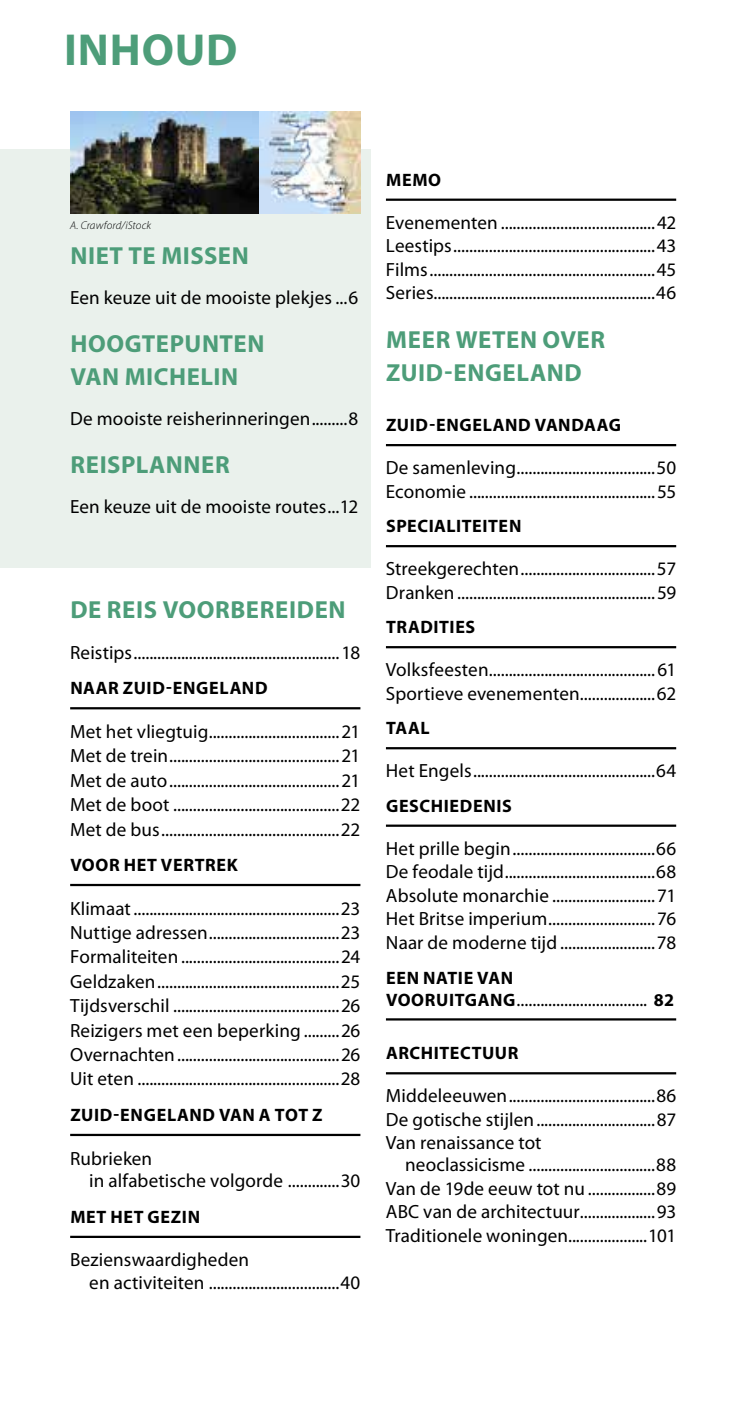
<style>
.page{position:relative;width:740px;height:1404px;background:#fff}
.page>*{position:absolute;margin:0;border:0;box-sizing:border-box;transform-origin:0 0}
.t1{font:700 45px "Myriad Pro";letter-spacing:.02em;color:#4d9d79}
.t2{font:700 24.75px/32.6px "Myriad Pro";letter-spacing:.025em;color:#4d9d79}
.t3{font:19.12px/23.6px "Myriad Pro";letter-spacing:.01em;color:#000;text-align:justify}
.t4{font:700 18px "Myriad Pro";letter-spacing:.035em;color:#000}
.t5{font:italic 300 11.25px "Myriad Pro";letter-spacing:.005em;color:#000}
.s1{font-weight:700;font-size:18px}
</style>
<div class="page">
<div style="left:0;top:150px;width:371px;height:418px;background:#eaf1ec"></div>
<img style="left:70px;top:112px;width:290px;height:102px">
<hr style="left:70px;top:707px;width:290px;height:2px;background:#000">
<hr style="left:70px;top:883px;width:290px;height:3px;background:#000">
<hr style="left:70px;top:1133px;width:290px;height:2px;background:#000">
<hr style="left:70px;top:1235px;width:290px;height:2px;background:#000">
<hr style="left:386px;top:198px;width:290px;height:3px;background:#000">
<hr style="left:386px;top:444px;width:290px;height:2px;background:#000">
<hr style="left:386px;top:545px;width:290px;height:2px;background:#000">
<hr style="left:386px;top:646px;width:290px;height:2px;background:#000">
<hr style="left:386px;top:747px;width:290px;height:2px;background:#000">
<hr style="left:386px;top:824px;width:290px;height:2px;background:#000">
<hr style="left:386px;top:1018px;width:290px;height:2px;background:#000">
<hr style="left:386px;top:1072px;width:290px;height:2px;background:#000">
<h1 class="t1" style="left:64px;top:21px;width:175px">INHOUD</h1>
<p class="t5" style="left:70px;top:219px;width:82px">A. Crawford/iStock</p>
<p class="t2" style="left:70px;top:239px;width:180px">NIET TE MISSEN</p>
<p class="t3" style="left:70px;top:285px;width:290px">Een keuze uit de mooiste plekjes ...6</p>
<p class="t2" style="left:70px;top:327px;width:196px">HOOGTEPUNTEN<br>VAN MICHELIN</p>
<p class="t3" style="left:70px;top:406px;width:289px">De mooiste reisherinneringen.........8</p>
<p class="t2" style="left:70px;top:447px;width:161px">REISPLANNER</p>
<p class="t3" style="left:70px;top:494px;width:290px">Een keuze uit de mooiste routes...12</p>
<p class="t2" style="left:70px;top:593px;width:277px">DE REIS VOORBEREIDEN</p>
<p class="t3" style="left:70px;top:640px;width:292px">Reistips....................................................18</p>
<p class="t4" style="left:70px;top:676px;width:199px">NAAR ZUID-ENGELAND</p>
<p class="t3" style="left:70px;top:719px;width:292px;line-height:24.3px">Met het vliegtuig.................................21<br>Met de trein...........................................21<br>Met de auto...........................................21<br>Met de boot ..........................................22<br>Met de bus.............................................22</p>
<p class="t4" style="left:70px;top:853px;width:169px">VOOR HET VERTREK</p>
<p class="t3" style="left:70px;top:895px;width:292px;line-height:24.3px">Klimaat....................................................23<br>Nuttige adressen.................................23<br>Formaliteiten ........................................24<br>Geldzaken..............................................25<br>Tijdsverschil ..........................................26<br>Reizigers met een beperking .........26<br>Overnachten.........................................26<br>Uit eten ...................................................28</p>
<p class="t4" style="left:70px;top:1103px;width:254px">ZUID-ENGELAND VAN A TOT Z</p>
<p class="t3" style="left:89px;top:1146px;width:273px;line-height:22.7px;text-indent:-19px">Rubrieken<br>in alfabetische volgorde .............30</p>
<p class="t4" style="left:70px;top:1204px;width:131px">MET HET GEZIN</p>
<p class="t3" style="left:89px;top:1247px;width:273px;line-height:22.7px;text-indent:-19px">Bezienswaardigheden<br>en activiteiten .................................40</p>
<p class="t4" style="left:386px;top:168px;width:56px">MEMO</p>
<p class="t3" style="left:386px;top:210px;width:292px">Evenementen .......................................42<br>Leestips...................................................43<br>Films.........................................................45<br>Series........................................................46</p>
<p class="t2" style="left:386px;top:322px;width:221px">MEER WETEN OVER<br>ZUID-ENGELAND</p>
<p class="t4" style="left:386px;top:413px;width:236px">ZUID-ENGELAND VANDAAG</p>
<p class="t3" style="left:386px;top:455px;width:292px">De samenleving...................................50<br>Economie ...............................................55</p>
<p class="t4" style="left:386px;top:514px;width:137px">SPECIALITEITEN</p>
<p class="t3" style="left:386px;top:556px;width:292px">Streekgerechten..................................57<br>Dranken..................................................59</p>
<p class="t4" style="left:386px;top:615px;width:91px">TRADITIES</p>
<p class="t3" style="left:386px;top:657px;width:292px">Volksfeesten..........................................61<br>Sportieve evenementen...................62</p>
<p class="t4" style="left:386px;top:716px;width:45px">TAAL</p>
<p class="t3" style="left:386px;top:758px;width:292px">Het Engels..............................................64</p>
<p class="t4" style="left:386px;top:794px;width:127px">GESCHIEDENIS</p>
<p class="t3" style="left:386px;top:835px;width:292px">Het prille begin....................................66<br>De feodale tijd......................................68<br>Absolute monarchie ..........................71<br>Het Britse imperium...........................76<br>Naar de moderne tijd ........................78</p>
<p class="t4" style="left:386px;top:965px;width:129px">EEN NATIE VAN</p>
<p class="t3" style="left:386px;top:986px;width:289px"><span class="s1">VOORUITGANG</span>................................. <span class="s1">82</span></p>
<p class="t4" style="left:386px;top:1041px;width:134px">ARCHITECTUUR</p>
<p class="t3" style="left:386px;top:1083px;width:292px">Middeleeuwen.....................................86<br>De gotische stijlen..............................87<br>Van renaissance tot</p>
<p class="t3" style="left:386px;top:1152px;width:292px;text-indent:19px">neoclassicisme ................................88<br>Van de 19de eeuw tot nu .................89<br>ABC van de architectuur...................93<br>Traditionele woningen....................101</p>
</div>
